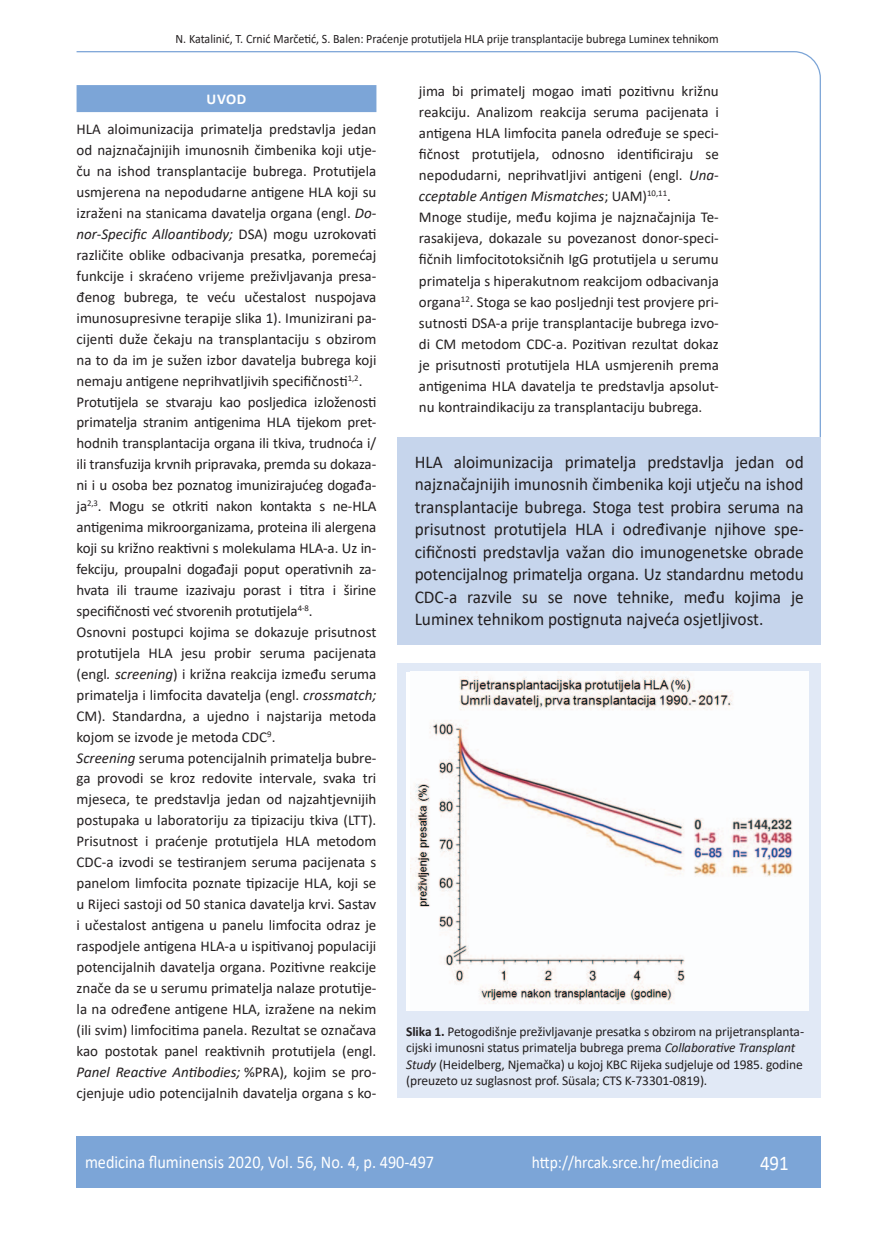
<style>
.page{position:relative;width:872px;height:1234px;background:#fff}
.page>*{position:absolute;margin:0;border:0;box-sizing:border-box;transform-origin:0 0}
.t1{font:21px "Calibri";color:#fff;scale:.9 1}
.anterfile{font:18px/22.5px "Calibri";color:#231f20;text-align:justify;scale:.96 1}
.t2{font:18px "Calibri";color:#fff;scale:.9 1}
.t3{font:17.25px "Calibri";color:#fff;scale:.9 1}
.osnovni_tekst{font:15px/21px "Calibri";color:#231f20;text-align:justify}
.naslov_ruler{font:700 15px "Calibri";color:#fff}
.potpis_slika{font:13.5px/16.5px "Calibri";letter-spacing:-.01em;color:#231f20}
.glava{font:12.75px "Calibri";color:#231f20;scale:.94 1}
.s1{font-style:italic}
.s2{font-weight:700}
</style>
<div class="page">
<svg style="left:76px;top:51px;width:745px;height:388px"></svg>
<div style="left:77px;top:1135px;width:744px;height:51px;background:#7ca5d7"></div>
<div style="left:77px;top:85px;width:299px;height:27px;background:#7ca5d7"></div>
<div style="left:398px;top:437px;width:423px;height:208px;background:#c6d5ec"></div>
<div style="left:398px;top:663px;width:423px;height:434px;background:#e1e9f6"></div>
<img style="left:411px;top:671px;width:397px;height:339px">
<p class="glava" style="left:176px;top:29px;width:579px">N. Katalinić, T. Crnić Marčetić, S. Balen: Praćenje protutijela HLA prije transplantacije bubrega Luminex tehnikom</p>
<p class="naslov_ruler" style="left:207px;top:88px;width:41px">UVOD</p>
<p class="osnovni_tekst" style="left:77px;top:118px;width:301px">HLA aloimunizacija primatelja predstavlja jedan od najznačajnijih imunosnih čimbenika koji utje&shy;ču na ishod transplantacije bubrega. Protutijela usmjerena na nepodudarne antigene HLA koji su izraženi na stanicama davatelja organa (engl. <span class="s1">Do&shy;nor-Specific Alloantibody;</span> DSA) mogu uzrokovati različite oblike odbacivanja presatka, poremećaj funkcije i skraćeno vrijeme preživljavanja presa&shy;đenog bubrega, te veću učestalost nuspojava imunosupresivne terapije slika 1). Imunizirani pa&shy;cijenti duže čekaju na transplantaciju s obzirom na to da im je sužen izbor davatelja bubrega koji nemaju antigene neprihvatljivih specifičnosti<sup>1,2</sup>.</p>
<p class="osnovni_tekst" style="left:77px;top:390px;width:301px">Protutijela se stvaraju kao posljedica izloženosti primatelja stranim antigenima HLA tijekom pret&shy;hodnih transplantacija organa ili tkiva, trudnoća i/ ili transfuzija krvnih pripravaka, premda su dokaza&shy;ni i u osoba bez poznatog imunizirajućeg događa&shy;ja<sup>2,3</sup>. Mogu se otkriti nakon kontakta s ne-HLA antigenima mikroorganizama, proteina ili alergena koji su križno reaktivni s molekulama HLA-a. Uz in&shy;fekciju, proupalni događaji poput operativnih za&shy;hvata ili traume izazivaju porast i titra i širine specifičnosti već stvorenih protutijela<sup>4-8</sup>.</p>
<p class="osnovni_tekst" style="left:77px;top:621px;width:301px">Osnovni postupci kojima se dokazuje prisutnost protutijela HLA jesu probir seruma pacijenata (engl<span class="s1">. screening</span>) i križna reakcija između seruma primatelja i limfocita davatelja (engl. <span class="s1">crossmatch; </span>CM). Standardna, a ujedno i najstarija metoda kojom se izvode je metoda CDC<sup>9</sup>.</p>
<p class="osnovni_tekst" style="left:77px;top:746px;width:301px"><span class="s1">Screening</span> seruma potencijalnih primatelja bubre&shy;ga provodi se kroz redovite intervale, svaka tri mjeseca, te predstavlja jedan od najzahtjevnijih postupaka u laboratoriju za tipizaciju tkiva (LTT).<br>Prisutnost i praćenje protutijela HLA metodom CDC-a izvodi se testiranjem seruma pacijenata s panelom limfocita poznate tipizacije HLA, koji se u Rijeci sastoji od 50 stanica davatelja krvi. Sastav i učestalost antigena u panelu limfocita odraz je raspodjele antigena HLA-a u ispitivanoj populaciji potencijalnih davatelja organa. Pozitivne reakcije znače da se u serumu primatelja nalaze protutije&shy;la na određene antigene HLA, izražene na nekim (ili svim) limfocitima panela. Rezultat se označava kao postotak panel reaktivnih protutijela (engl.<br><span class="s1">Panel Reactive Antibodies;</span> %PRA), kojim se pro&shy;cjenjuje udio potencijalnih davatelja organa s ko-</p>
<p class="osnovni_tekst" style="left:419px;top:80px;width:301px">jima bi primatelj mogao imati pozitivnu križnu reakciju. Analizom reakcija seruma pacijenata i antigena HLA limfocita panela određuje se speci&shy;fičnost protutijela, odnosno identificiraju se nepodudarni, neprihvatljivi antigeni (engl. <span class="s1">Una&shy;cceptable Antigen Mismatches</span>; UAM)<sup>10,11</sup>.</p>
<p class="osnovni_tekst" style="left:419px;top:206px;width:301px">Mnoge studije, među kojima je najznačajnija Te&shy;rasakijeva, dokazale su povezanost donor-speci&shy;fičnih limfocitotoksičnih IgG protutijela u serumu primatelja s hiperakutnom reakcijom odbacivanja organa<sup>12</sup>. Stoga se kao posljednji test provjere pri&shy;sutnosti DSA-a prije transplantacije bubrega izvo&shy;di CM metodom CDC-a. Pozitivan rezultat dokaz je prisutnosti protutijela HLA usmjerenih prema antigenima HLA davatelja te predstavlja apsolut&shy;nu kontraindikaciju za transplantaciju bubrega.</p>
<p class="anterfile" style="left:415px;top:450px;width:407px">HLA aloimunizacija primatelja predstavlja jedan od najznačajnijih imunosnih čimbenika koji utječu na ishod transplantacije bubrega. Stoga test probira seruma na prisutnost protutijela HLA i određivanje njihove spe&shy;cifičnosti predstavlja važan dio imunogenetske obrade potencijalnog primatelja organa. Uz standardnu metodu CDC-a razvile su se nove tehnike, među kojima je Luminex tehnikom postignuta najveća osjetljivost.</p>
<p class="potpis_slika" style="left:406px;top:1022px;width:399px"><span class="s2">Slika 1.</span> Petogodišnje preživljavanje presatka s obzirom na prijetransplanta&shy;cijski imunosni status primatelja bubrega prema <span class="s1">Collaborative Transplant Study</span> (Heidelberg, Njemačka) u kojoj KBC Rijeka sudjeluje od 1985. godine (preuzeto uz suglasnost prof. Süsala; CTS K-73301-0819).</p>
<p class="t2" style="left:85px;top:1149px;width:389px">medicina fluminensis 2020, Vol. 56, No. 4, p. 490-497</p>
<p class="t3" style="left:532px;top:1150px;width:209px">http://hrcak.srce.hr/medicina</p>
<p class="t1" style="left:760px;top:1147px;width:33px">491</p>
</div>
